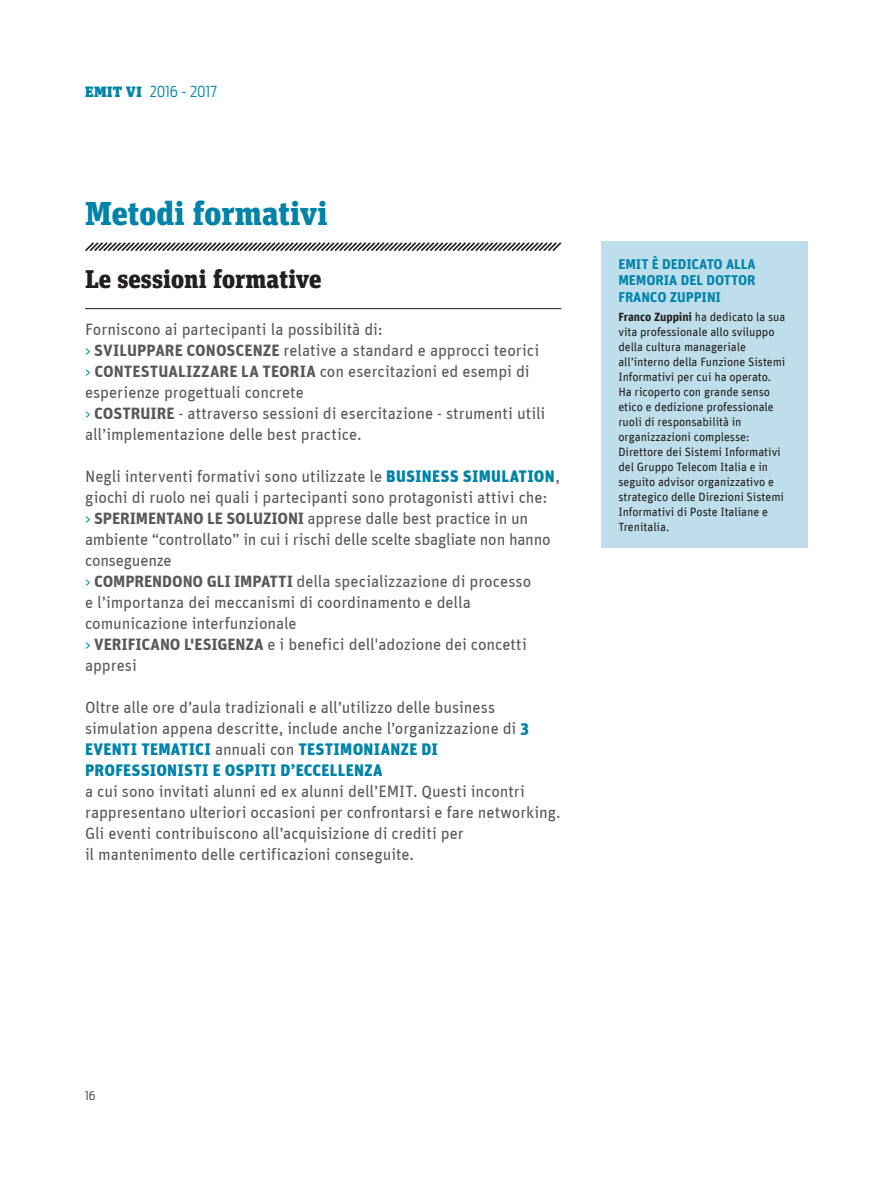
<style>
.page{position:relative;width:893px;height:1191px;background:#fff}
.page>*{position:absolute;margin:0;border:0;box-sizing:border-box;transform-origin:0 0}
.t1{font:900 33px "Unit Slab Pro";color:#0083a9}
.t2{font:900 25.5px "Unit Slab Pro";color:#231f20}
.t3{font:16.5px/21px "Unit";letter-spacing:-.005em;color:#57585a}
.t4{font:300 15px "Antenna Cond";color:#0083a9}
.t5{font:14.25px/16.5px "Unit Bold TF";letter-spacing:-.005em;color:#0083a9;text-align:justify}
.t6{font:12px/15px "Unit Regular TF";letter-spacing:-.005em;color:#231f20}
.t7{font:12px "Antenna Cond";color:#57585a}
.s1{font-family:"Unit Slab Pro";font-weight:900}
.s2{font-family:"Unit Slab Pro";font-size:15px;color:#0083a9}
.s3{font-weight:700}
.s4{font-weight:900;color:#0083a9}
.s5{font-family:"Unit Bold TF"}
</style>
<div class="page">
<div style="left:601px;top:241px;width:207px;height:307px;background:#bddeea"></div>
<svg style="left:85px;top:242px;width:477px;height:10px"></svg>
<hr style="left:85px;top:308px;width:476px;height:1px;background:#231f20">
<p class="t4" style="left:85px;top:83px;width:133px"><span class="s1">EMIT VI</span> 2016 - 2017</p>
<h1 class="t1" style="left:85px;top:189px;width:244px">Metodi formativi</h1>
<h2 class="t2" style="left:85px;top:260px;width:238px">Le sessioni formative</h2>
<p class="t3" style="left:85px;top:318px;width:462px">Forniscono ai partecipanti la possibilità di:<br><span class="s2">&gt;</span> <span class="s3">SVILUPPARE CONOSCENZE</span> relative a standard e approcci teorici <span class="s2">&gt;</span> <span class="s3">CONTESTUALIZZARE LA TEORIA</span> con esercitazioni ed esempi di esperienze progettuali concrete<br><span class="s2">&gt;</span> <span class="s3">COSTRUIRE</span> - attraverso sessioni di esercitazione - strumenti utili all’implementazione delle best practice.</p>
<p class="t3" style="left:85px;top:465px;width:476px">Negli interventi formativi sono utilizzate le <span class="s4">BUSINESS SIMULATION</span>, giochi di ruolo nei quali i partecipanti sono protagonisti attivi che:<br><span class="s2">&gt;</span> <span class="s3">SPERIMENTANO LE SOLUZIONI</span> apprese dalle best practice in un ambiente “controllato” in cui i rischi delle scelte sbagliate non hanno conseguenze<br><span class="s2">&gt;</span> <span class="s3">COMPRENDONO GLI IMPATTI</span> della specializzazione di processo<br>e l’importanza dei meccanismi di coordinamento e della comunicazione interfunzionale<br><span class="s2">&gt;</span> <span class="s3">VERIFICANO L'ESIGENZA</span> e i benefici dell'adozione dei concetti appresi</p>
<p class="t3" style="left:85px;top:696px;width:445px">Oltre alle ore d’aula tradizionali e all’utilizzo delle business simulation appena descritte, include anche l’organizzazione di <span class="s4">3<br>EVENTI TEMATICI</span> annuali con <span class="s4">TESTIMONIANZE DI PROFESSIONISTI E OSPITI D’ECCELLENZA</span></p>
<p class="t3" style="left:85px;top:780px;width:477px">a cui sono invitati alunni ed ex alunni dell’EMIT. Questi incontri rappresentano ulteriori occasioni per confrontarsi e fare networking.<br>Gli eventi contribuiscono all’acquisizione di crediti per<br>il mantenimento delle certificazioni conseguite.</p>
<p class="t5" style="left:618px;top:255px;width:139px">EMIT È DEDICATO ALLA MEMORIA DEL DOTTOR FRANCO ZUPPINI</p>
<p class="t6" style="left:618px;top:309px;width:169px"><span class="s5">Franco Zuppini</span> ha dedicato la sua vita professionale allo sviluppo della cultura manageriale all’interno della Funzione Sistemi<br>Informativi per cui ha operato.<br>Ha ricoperto con grande senso etico e dedizione professionale ruoli di responsabilità in organizzazioni complesse:<br>Direttore dei Sistemi Informativi del Gruppo Telecom Italia e in seguito advisor organizzativo e strategico delle Direzioni Sistemi<br>Informativi di Poste Italiane e<br>Trenitalia.</p>
<p class="t7" style="left:85px;top:1088px;width:12px">16</p>
</div>
